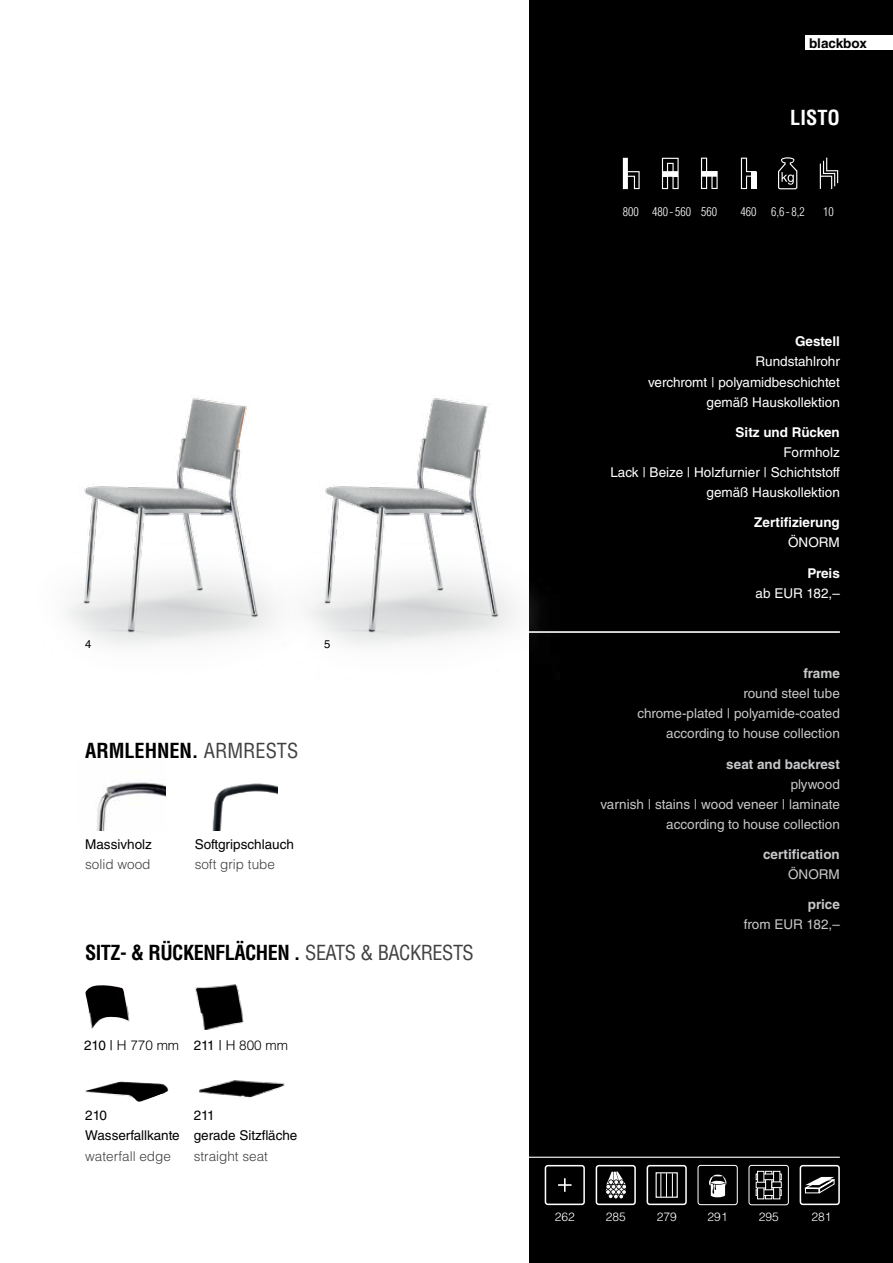
<style>
.page{position:relative;width:893px;height:1263px;background:#fff}
.page>*{position:absolute;margin:0;border:0;box-sizing:border-box;transform-origin:0 0}
.t1{font:700 condensed 20.25px "Helvetica LT Std";letter-spacing:-.025em;color:#000}
.t2{font:700 condensed 20.25px "Helvetica LT Std";color:#000}
.t3{font:700 condensed 20.25px "Helvetica LT Std";color:#fff}
.t4{font:13.5px/20.1px "Helvetica LT Std";color:#c7c8ca;text-align:right}
.t5{font:13.5px/20.1px "Helvetica LT Std";color:#fff;text-align:right}
.t6{font:13.5px/20.1px "Helvetica LT Std";color:#000}
.t7{font:300 13.5px "Helvetica LT Std";color:#414042}
.t8{font:700 13.5px "Helvetica LT Std";color:#fff}
.t9{font:700 13.5px "Helvetica LT Std";color:#c7c8ca}
.t10{font:300 13.5px "Helvetica LT Std";color:#000}
.t11{font:700 13.5px "Helvetica LT Std";color:#000}
.t12{font:300 condensed 12px "Helvetica LT Std";color:#fff}
.t13{font:300 12px "Helvetica LT Std";color:#fff}
.t14{font:11.25px "Helvetica LT Std";color:#000}
.s1{font-weight:400;color:#414042}
.s2{font-weight:400}
</style>
<div class="page">
<div style="left:529px;top:0;width:364px;height:1263px;background:#000"></div>
<div style="left:806px;top:35px;width:87px;height:15px;background:#fff"></div>
<hr style="left:528px;top:1157px;width:312px;height:1px;background:#fff">
<hr style="left:528px;top:631px;width:312px;height:2px;background:#fff">
<div style="left:800px;top:1165px;width:40px;height:40px;border:2px solid #fff;border-radius:3px"></div>
<svg style="left:805px;top:1177px;width:29px;height:16px"></svg>
<svg style="left:697px;top:1165px;width:41px;height:40px"></svg>
<div style="left:647px;top:1165px;width:40px;height:40px;border:2px solid #fff;border-radius:3px"></div>
<div style="left:656px;top:1172px;width:22px;height:26px;border:1px solid #fff"></div>
<svg style="left:660px;top:1173px;width:13px;height:24px"></svg>
<div style="left:596px;top:1165px;width:40px;height:40px;border:2px solid #fff;border-radius:3px"></div>
<svg style="left:605px;top:1171px;width:21px;height:27px"></svg>
<div style="left:748px;top:1165px;width:41px;height:40px;border:1px solid #fff;border-radius:3px"></div>
<div style="left:765px;top:1171px;width:7px;height:28px;border:1px solid #fff"></div>
<div style="left:756px;top:1174px;width:25px;height:6px;background:#000"></div>
<div style="left:756px;top:1173px;width:26px;height:7px;border:1px solid #fff"></div>
<div style="left:756px;top:1190px;width:25px;height:5px;background:#000"></div>
<div style="left:756px;top:1189px;width:26px;height:7px;border:1px solid #fff"></div>
<div style="left:758px;top:1171px;width:6px;height:28px;background:#000"></div>
<div style="left:757px;top:1171px;width:7px;height:28px;border:1px solid #fff"></div>
<div style="left:774px;top:1171px;width:6px;height:28px;background:#000"></div>
<div style="left:773px;top:1171px;width:7px;height:28px;border:1px solid #fff"></div>
<div style="left:756px;top:1182px;width:10px;height:6px;background:#000"></div>
<div style="left:756px;top:1182px;width:10px;height:6px;border:1px solid #fff"></div>
<div style="left:772px;top:1182px;width:9px;height:5px;background:#000"></div>
<div style="left:771px;top:1181px;width:11px;height:7px;border:1px solid #fff"></div>
<div style="left:545px;top:1165px;width:40px;height:40px;border:2px solid #fff;border-radius:3px"></div>
<svg style="left:558px;top:1178px;width:13px;height:14px"></svg>
<img style="left:319px;top:398px;width:241px;height:248px">
<img style="left:85px;top:1077px;width:83px;height:25px">
<img style="left:68px;top:396px;width:251px;height:250px">
<img style="left:195px;top:984px;width:49px;height:46px">
<img style="left:85px;top:985px;width:45px;height:44px">
<img style="left:96px;top:782px;width:70px;height:49px">
<img style="left:212px;top:783px;width:65px;height:48px">
<svg style="left:623px;top:158px;width:17px;height:31px"></svg>
<svg style="left:662px;top:158px;width:17px;height:31px"></svg>
<svg style="left:701px;top:158px;width:17px;height:31px"></svg>
<svg style="left:741px;top:158px;width:15px;height:31px"></svg>
<svg style="left:778px;top:157px;width:19px;height:32px"></svg>
<svg style="left:820px;top:158px;width:18px;height:31px"></svg>
<img style="left:199px;top:1080px;width:86px;height:18px">
<p class="t14" style="left:85px;top:637px;width:8px">4</p>
<p class="t14" style="left:324px;top:637px;width:8px">5</p>
<h1 class="t2" style="left:85px;top:738px;width:215px">ARMLEHNEN. <span class="s1">ARMRESTS</span></h1>
<p class="t6" style="left:85px;top:834px;width:68px">Massivholz</p>
<p class="t7" style="left:85px;top:856px;width:67px">solid wood</p>
<p class="t6" style="left:195px;top:834px;width:101px">Softgripschlauch</p>
<p class="t7" style="left:195px;top:856px;width:82px">soft grip tube</p>
<h1 class="t1" style="left:85px;top:939px;width:390px">SITZ- &amp; RÜCKENFLÄCHEN . <span class="s1">SEATS &amp; BACKRESTS</span></h1>
<p class="t10" style="left:84px;top:1037px;width:205px"><span class="s2">210 |</span> H 770 mm <span class="s2">211 |</span> H 800 mm</p>
<p class="t6" style="left:85px;top:1105px;width:96px">210<br>Wasserfallkante</p>
<p class="t7" style="left:85px;top:1147px;width:87px">waterfall edge</p>
<p class="t6" style="left:194px;top:1105px;width:105px">211<br>gerade Sitzfläche</p>
<p class="t7" style="left:194px;top:1147px;width:76px">straight seat</p>
<p class="t11" style="left:809px;top:35px;width:59px">blackbox</p>
<h1 class="t3" style="left:790px;top:105px;width:11px">LISTO</h1>
<p class="t12" style="left:623px;top:204px;width:96px">800 480 - 560 560</p>
<p class="t12" style="left:740px;top:204px;width:66px">460 6,6 - 8,2</p>
<p class="t12" style="left:823px;top:204px;width:12px">10</p>
<p class="t8" style="left:795px;top:333px;width:46px">Gestell</p>
<p class="t5" style="left:648px;top:352px;width:193px">Rundstahlrohr<br>verchromt | polyamidbeschichtet gemäß Hauskollektion</p>
<p class="t8" style="left:736px;top:424px;width:106px">Sitz und Rücken</p>
<p class="t5" style="left:610px;top:442px;width:231px">Formholz<br>Lack | Beize | Holzfurnier | Schichtstoff gemäß Hauskollektion</p>
<p class="t8" style="left:754px;top:514px;width:87px">Zertifizierung</p>
<p class="t5" style="left:788px;top:533px;width:53px">ÖNORM</p>
<p class="t8" style="left:807px;top:564px;width:34px">Preis</p>
<p class="t5" style="left:756px;top:583px;width:86px">ab EUR 182,–</p>
<p class="t9" style="left:803px;top:665px;width:38px">frame</p>
<p class="t4" style="left:637px;top:683px;width:204px">round steel tube<br>chrome-plated | polyamide-coated according to house collection</p>
<p class="t9" style="left:726px;top:755px;width:115px">seat and backrest</p>
<p class="t4" style="left:601px;top:774px;width:241px">plywood<br>varnish | stains | wood veneer | laminate according to house collection</p>
<p class="t9" style="left:763px;top:846px;width:78px">certification</p>
<p class="t4" style="left:788px;top:864px;width:53px">ÖNORM</p>
<p class="t9" style="left:808px;top:896px;width:34px">price</p>
<p class="t4" style="left:744px;top:914px;width:97px">from EUR 182,–</p>
<p class="t13" style="left:555px;top:1209px;width:22px">262</p>
<p class="t13" style="left:606px;top:1209px;width:22px">285</p>
<p class="t13" style="left:657px;top:1209px;width:22px">279</p>
<p class="t13" style="left:708px;top:1209px;width:22px">291</p>
<p class="t13" style="left:759px;top:1209px;width:22px">295</p>
<p class="t13" style="left:811px;top:1209px;width:22px">281</p>
</div>
